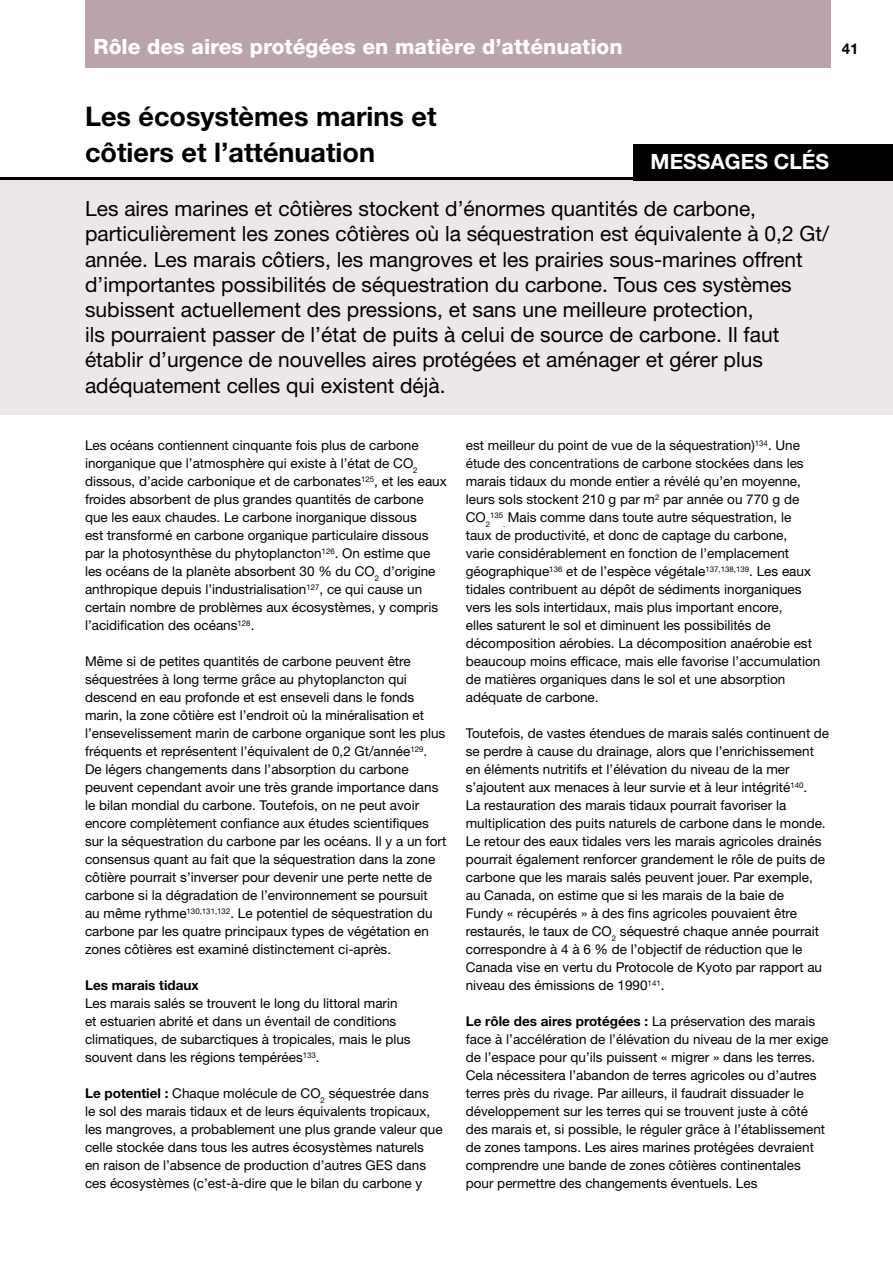
<style>
.page{position:relative;width:893px;height:1263px;background:#fff}
.page>*{position:absolute;margin:0;border:0;box-sizing:border-box;transform-origin:0 0}
.t1{font:700 27px/36px "Helvetica Neue";color:#000}
.t2{font:21px/25.2px "Helvetica Neue";color:#000}
.t3{font:800 21px "Helvetica Neue";color:#fff}
.t4{font:700 21px "Helvetica Neue";color:#fff}
.t5{font:700 15px "Helvetica Neue";color:#000}
.t6{font:13.5px/18px "Helvetica Neue";color:#000}
.t7{font:700 13.5px "Helvetica Neue";color:#000}
.t8{font:7.8px "Helvetica Neue";color:#000}
.s1{font-weight:700}
</style>
<div class="page">
<div style="left:85px;top:0;width:746px;height:68px;background:#baa3ab"></div>
<div style="left:0;top:180px;width:893px;height:234px;background:#ede7e8"></div>
<div style="left:634px;top:144px;width:259px;height:36px;background:#000"></div>
<hr style="left:0;top:177px;width:893px;height:3px;background:#000">
<h2 class="t3" style="left:94px;top:34px;width:531px">Rôle des aires protégées en matière d’atténuation</h2>
<p class="t5" style="left:842px;top:39px;width:18px">41</p>
<h1 class="t1" style="left:85px;top:98px;width:353px">Les écosystèmes marins et côtiers et l’atténuation</h1>
<h2 class="t4" style="left:651px;top:149px;width:180px">MESSAGES CLÉS</h2>
<p class="t2" style="left:85px;top:196px;width:745px">Les aires marines et côtières stockent d’énormes quantités de carbone, particulièrement les zones côtières où la séquestration est équivalente à 0,2 Gt/ année. Les marais côtiers, les mangroves et les prairies sous‑marines offrent d’importantes possibilités de séquestration du carbone. Tous ces systèmes subissent actuellement des pressions, et sans une meilleure protection,<br>ils pourraient passer de l’état de puits à celui de source de carbone. Il faut établir d’urgence de nouvelles aires protégées et aménager et gérer plus adéquatement celles qui existent déjà.</p>
<p class="t6" style="left:85px;top:436px;width:363px">Les océans contiennent cinquante fois plus de carbone inorganique que l’atmosphère qui existe à l’état de CO<sub>2 </sub>dissous, d’acide carbonique et de carbonates<sup>125</sup>, et les eaux froides absorbent de plus grandes quantités de carbone que les eaux chaudes. Le carbone inorganique dissous<br>est transformé en carbone organique particulaire dissous par la photosynthèse du phytoplancton<sup>126</sup>. On estime que les océans de la planète absorbent 30 % du CO<sub>2</sub> d’origine anthropique depuis l’industrialisation<sup>127</sup>, ce qui cause un certain nombre de problèmes aux écosystèmes, y compris l’acidification des océans<sup>128</sup>.</p>
<p class="t6" style="left:85px;top:652px;width:363px">Même si de petites quantités de carbone peuvent être séquestrées à long terme grâce au phytoplancton qui descend en eau profonde et est enseveli dans le fonds marin, la zone côtière est l’endroit où la minéralisation et l’ensevelissement marin de carbone organique sont les plus fréquents et représentent l’équivalent de 0,2 Gt/année<sup>129</sup>.<br>De légers changements dans l’absorption du carbone peuvent cependant avoir une très grande importance dans le bilan mondial du carbone. Toutefois, on ne peut avoir encore complètement confiance aux études scientifiques sur la séquestration du carbone par les océans. Il y a un fort consensus quant au fait que la séquestration dans la zone côtière pourrait s’inverser pour devenir une perte nette de carbone si la dégradation de l’environnement se poursuit<br>au même rythme<sup>130,131,132</sup>. Le potentiel de séquestration du carbone par les quatre principaux types de végétation en zones côtières est examiné distinctement ci-après.</p>
<p class="t7" style="left:85px;top:977px;width:115px">Les marais tidaux</p>
<p class="t6" style="left:85px;top:994px;width:327px">Les marais salés se trouvent le long du littoral marin et estuarien abrité et dans un éventail de conditions climatiques, de subarctiques à tropicales, mais le plus souvent dans les régions tempérées<sup>133</sup>.</p>
<p class="t6" style="left:85px;top:1084px;width:359px"><span class="s1">Le potentiel :</span> Chaque molécule de CO<sub>2</sub> séquestrée dans<br>le sol des marais tidaux et de leurs équivalents tropicaux, les mangroves, a probablement une plus grande valeur que celle stockée dans tous les autres écosystèmes naturels<br>en raison de l’absence de production d’autres GES dans ces écosystèmes (c’est‑à‑dire que le bilan du carbone y</p>
<p class="t6" style="left:466px;top:436px;width:339px">est meilleur du point de vue de la séquestration)<sup>134</sup>. Une étude des concentrations de carbone stockées dans les marais tidaux du monde entier a révélé qu’en moyenne, leurs sols stockent 210 g par m<sup>2</sup> par année ou 770 g de CO<sub>2</sub></p>
<p class="t8" style="left:490px;top:510px;width:15px">135</p>
<p class="t6" style="left:466px;top:508px;width:356px;text-indent:38px"><sub>.</sub> Mais comme dans toute autre séquestration, le taux de productivité, et donc de captage du carbone,<br>varie considérablement en fonction de l’emplacement géographique<sup>136</sup> et de l’espèce végétale<sup>137,138,139</sup>. Les eaux tidales contribuent au dépôt de sédiments inorganiques vers les sols intertidaux, mais plus important encore,<br>elles saturent le sol et diminuent les possibilités de décomposition aérobies. La décomposition anaérobie est beaucoup moins efficace, mais elle favorise l’accumulation de matières organiques dans le sol et une absorption adéquate de carbone.</p>
<p class="t6" style="left:466px;top:724px;width:365px">Toutefois, de vastes étendues de marais salés continuent de se perdre à cause du drainage, alors que l’enrichissement en éléments nutritifs et l’élévation du niveau de la mer s’ajoutent aux menaces à leur survie et à leur intégrité<sup>140</sup>.<br>La restauration des marais tidaux pourrait favoriser la multiplication des puits naturels de carbone dans le monde.<br>Le retour des eaux tidales vers les marais agricoles drainés pourrait également renforcer grandement le rôle de puits de carbone que les marais salés peuvent jouer. Par exemple, au Canada, on estime que si les marais de la baie de<br>Fundy « récupérés » à des fins agricoles pouvaient être restaurés, le taux de CO<sub>2</sub> séquestré chaque année pourrait correspondre à 4 à 6 % de l’objectif de réduction que le Canada vise en vertu du Protocole de Kyoto par rapport au niveau des émissions de 1990<sup>141</sup>.</p>
<p class="t6" style="left:466px;top:1012px;width:364px"><span class="s1">Le rôle des aires protégées :</span> La préservation des marais face à l’accélération de l’élévation du niveau de la mer exige de l’espace pour qu’ils puissent « migrer » dans les terres.<br>Cela nécessitera l’abandon de terres agricoles ou d’autres terres près du rivage. Par ailleurs, il faudrait dissuader le développement sur les terres qui se trouvent juste à côté des marais et, si possible, le réguler grâce à l’établissement de zones tampons. Les aires marines protégées devraient comprendre une bande de zones côtières continentales pour permettre des changements éventuels. Les</p>
</div>
